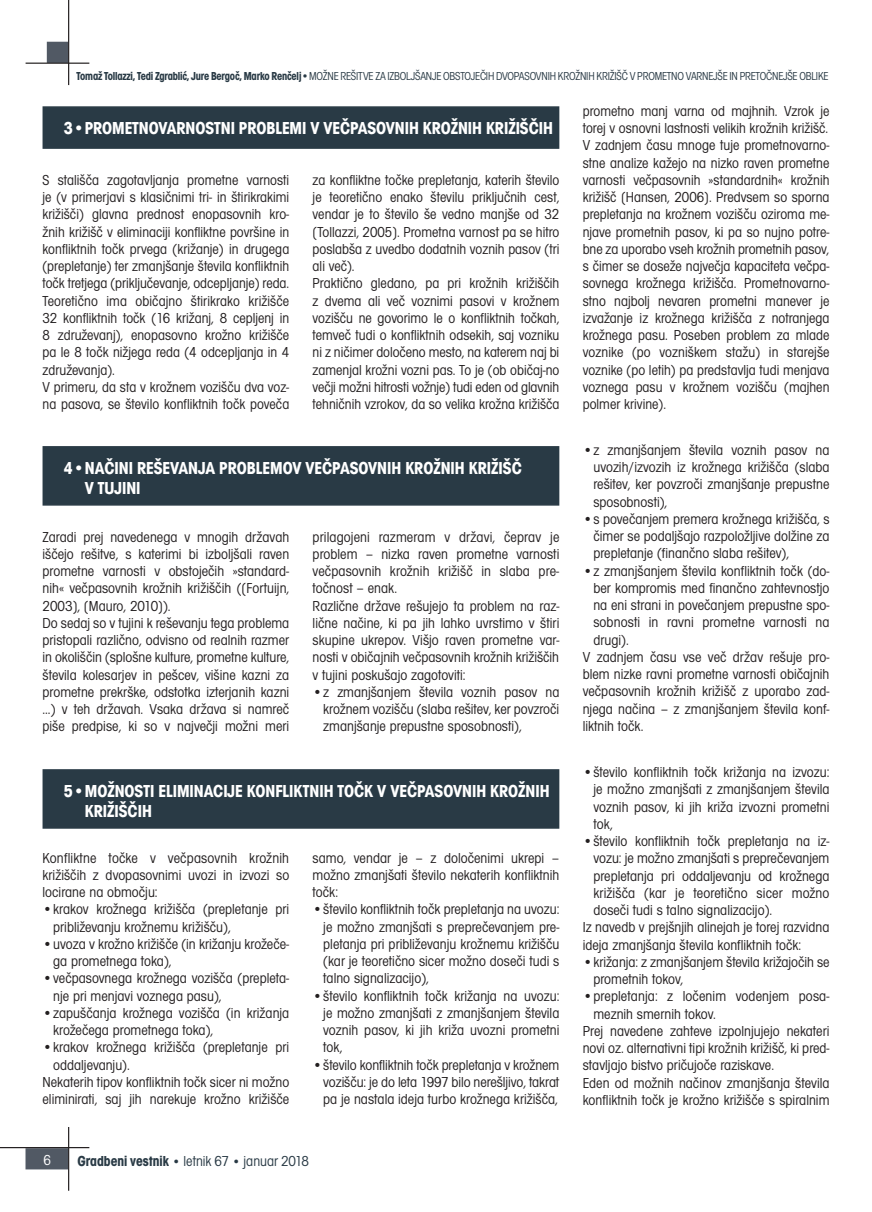
<style>
.page{position:relative;width:872px;height:1212px;background:#fff}
.page>*{position:absolute;margin:0;border:0;box-sizing:border-box;transform-origin:0 0}
.t1{font:700 condensed 18px/19.5px "Avant Gar Got Itc TEE";color:#fff}
.t2{font:condensed 15px/17.2px "Avant Gar Got Itc TEE";color:#231f20;text-align:justify}
.t3{font:condensed 15px "Avant Gar Got Itc TEE";color:#293a45}
.t4{font:condensed 15px "Avant Gar Got Itc TEE";color:#fff}
.t5{font:condensed 12px "Avant Gar Got Itc TEE";letter-spacing:-.015em;color:#293a45}
.s1{font-weight:700}
.s2{font-weight:700;font-size:13.5px}
</style>
<div class="page">
<div style="left:47px;top:42px;width:21px;height:21px;background:#515964"></div>
<div style="left:26px;top:1148px;width:42px;height:21px;background:#515964;border:2px solid #515964"></div>
<hr style="left:0;top:1147px;width:89px;height:1px;background:#231f20">
<hr style="left:68px;top:1127px;width:1px;height:64px;background:#231f20">
<hr style="left:26px;top:63px;width:63px;height:1px;background:#231f20">
<hr style="left:68px;top:0;width:1px;height:85px;background:#231f20">
<div style="left:43px;top:106px;width:516px;height:43px;background:#293a45;border:2px solid #293a45"></div>
<div style="left:43px;top:446px;width:516px;height:60px;background:#293a45;border:2px solid #293a45"></div>
<div style="left:43px;top:769px;width:516px;height:60px;background:#293a45;border:2px solid #293a45"></div>
<p class="t5" style="left:77px;top:70px;width:753px"><span class="s1">Tomaž Tollazzi, Tedi Zgrablić, Jure Bergoč, Marko Renčelj</span>•MOŽNE REŠITVE ZA IZBOLJŠANJE OBSTOJEČIH DVOPASOVNIH KROŽNIH KRIŽIŠČ V PROMETNO VARNEJŠE IN PRETOČNEJŠE OBLIKE</p>
<p class="t1" style="left:64px;top:118px;width:490px">3•PROMETNOVARNOSTNI PROBLEMI V VEČPASOVNIH KROŽNIH KRIŽIŠČIH</p>
<p class="t2" style="left:43px;top:171px;width:248px;text-align:left">S stališča zagotavljanja prometne varnosti je (v primerjavi s klasičnimi tri- in štirikrakimi križišči) glavna prednost enopasovnih kro&shy;žnih križišč v eliminaciji konfliktne površine in konfliktnih točk prvega (križanje) in drugega (prepletanje) ter zmanjšanje števila konfliktnih točk tretjega (priključevanje, odcepljanje) reda.<br>Teoretično ima običajno štirikrako križišče 32 konfliktnih točk (16 križanj, 8 cepljenj in 8 združevanj), enopasovno krožno križišče pa le 8 točk nižjega reda (4 odcepljanja in 4 združevanja).<br>V primeru, da sta v krožnem vozišču dva voz&shy;na pasova, se število konfliktnih točk poveča</p>
<p class="t2" style="left:313px;top:171px;width:248px;text-align:left">za konfliktne točke prepletanja, katerih število je teoretično enako številu priključnih cest, vendar je to število še vedno manjše od 32 [Tollazzi, 2005]. Prometna varnost pa se hitro poslabša z uvedbo dodatnih voznih pasov (tri ali več).<br>Praktično gledano, pa pri krožnih križiščih z dvema ali več voznimi pasovi v krožnem vozišču ne govorimo le o konfliktnih točkah, temveč tudi o konfliktnih odsekih, saj vozniku ni z ničimer določeno mesto, na katerem naj bi zamenjal krožni vozni pas. To je (ob običaj-no večji možni hitrosti vožnje) tudi eden od glavnih tehničnih vzrokov, da so velika krožna križišča</p>
<p class="t1" style="left:85px;top:458px;width:438px;text-indent:-21px">4•NAČINI REŠEVANJA PROBLEMOV VEČPASOVNIH KROŽNIH KRIŽIŠČ<br>V TUJINI</p>
<p class="t2" style="left:43px;top:528px;width:248px;text-align:left">Zaradi prej navedenega v mnogih državah iščejo rešitve, s katerimi bi izboljšali raven prometne varnosti v obstoječih »standard&shy;nih« večpasovnih krožnih križiščih ([Fortuijn, 2003], [Mauro, 2010]).<br>Do sedaj so v tujini k reševanju tega problema pristopali različno, odvisno od realnih razmer in okoliščin (splošne kulture, prometne kulture, števila kolesarjev in pešcev, višine kazni za prometne prekrške, odstotka izterjanih kazni ...) v teh državah. Vsaka država si namreč piše predpise, ki so v največji možni meri</p>
<p class="t2" style="left:313px;top:528px;width:248px;text-align:left">prilagojeni razmeram v državi, čeprav je problem – nizka raven prometne varnosti večpasovnih krožnih križišč in slaba pre&shy;točnost – enak.<br>Različne države rešujejo ta problem na raz&shy;lične načine, ki pa jih lahko uvrstimo v štiri skupine ukrepov. Višjo raven prometne var&shy;nosti v običajnih večpasovnih krožnih križiščih v tujini poskušajo zagotoviti:</p>
<p class="t2" style="left:323px;top:683px;width:238px;text-indent:-11px">•z zmanjšanjem števila voznih pasov na krožnem vozišču (slaba rešitev, ker povzroči zmanjšanje prepustne sposobnosti),</p>
<p class="t1" style="left:85px;top:781px;width:466px;text-indent:-21px">5•MOŽNOSTI ELIMINACIJE KONFLIKTNIH TOČK V VEČPASOVNIH KROŽNIH<br>KRIŽIŠČIH</p>
<p class="t2" style="left:43px;top:849px;width:248px">Konfliktne točke v večpasovnih krožnih križiščih z dvopasovnimi uvozi in izvozi so locirane na območju:</p>
<p class="t2" style="left:53px;top:901px;width:238px;text-indent:-11px">•krakov krožnega križišča (prepletanje pri približevanju krožnemu križišču),</p>
<p class="t2" style="left:53px;top:935px;width:238px;text-indent:-11px">•uvoza v krožno križišče (in križanju krožeče&shy;ga prometnega toka),</p>
<p class="t2" style="left:53px;top:970px;width:238px;text-indent:-11px">•večpasovnega krožnega vozišča (prepleta&shy;nje pri menjavi voznega pasu),</p>
<p class="t2" style="left:53px;top:1004px;width:238px;text-indent:-11px">•zapuščanja krožnega vozišča (in križanja krožečega prometnega toka),</p>
<p class="t2" style="left:43px;top:1039px;width:248px">•krakov krožnega križišča (prepletanje pri</p>
<p class="t2" style="left:53px;top:1056px;width:78px">oddaljevanju).</p>
<p class="t2" style="left:43px;top:1073px;width:248px">Nekaterih tipov konfliktnih točk sicer ni možno</p>
<p class="t2" style="left:43px;top:1090px;width:248px">eliminirati, saj jih narekuje krožno križišče</p>
<p class="t2" style="left:313px;top:849px;width:248px">samo, vendar je – z določenimi ukrepi – možno zmanjšati število nekaterih konfliktnih točk:</p>
<p class="t2" style="left:323px;top:901px;width:238px;text-indent:-11px">•število konfliktnih točk prepletanja na uvozu: je možno zmanjšati s preprečevanjem pre&shy;pletanja pri približevanju krožnemu križišču (kar je teoretično sicer možno doseči tudi s talno signalizacijo),</p>
<p class="t2" style="left:323px;top:987px;width:238px;text-indent:-11px">•število konfliktnih točk križanja na uvozu: je možno zmanjšati z zmanjšanjem števila voznih pasov, ki jih križa uvozni prometni tok,</p>
<p class="t2" style="left:323px;top:1056px;width:237px;text-indent:-11px">•število konfliktnih točk prepletanja v krožnem vozišču: je do leta 1997 bilo nerešljivo, takrat pa je nastala ideja turbo krožnega križišča,</p>
<p class="t4" style="left:43px;top:1152px;width:9px">6</p>
<p class="t3" style="left:77px;top:1152px;width:233px"><span class="s1">Gradbeni vestnik</span> <span class="s2">•</span> letnik 67 <span class="s2">•</span> januar 2018</p>
<p class="t2" style="left:583px;top:102px;width:248px">prometno manj varna od majhnih. Vzrok je torej v osnovni lastnosti velikih krožnih križišč.<br>V zadnjem času mnoge tuje prometnovarno&shy;stne analize kažejo na nizko raven prometne varnosti večpasovnih »standardnih« krožnih križišč [Hansen, 2006]. Predvsem so sporna prepletanja na krožnem vozišču oziroma me&shy;njave prometnih pasov, ki pa so nujno potre&shy;bne za uporabo vseh krožnih prometnih pasov, s čimer se doseže največja kapaciteta večpa&shy;sovnega krožnega križišča. Prometnovarno&shy;stno najbolj nevaren prometni manever je izvažanje iz krožnega križišča z notranjega krožnega pasu. Poseben problem za mlade voznike (po vozniškem stažu) in starejše voznike (po letih) pa predstavlja tudi menjava voznega pasu v krožnem vozišču (majhen polmer krivine).</p>
<p class="t2" style="left:593px;top:441px;width:238px;text-indent:-11px">•z zmanjšanjem števila voznih pasov na uvozih/izvozih iz krožnega križišča (slaba rešitev, ker povzroči zmanjšanje prepustne sposobnosti),</p>
<p class="t2" style="left:593px;top:510px;width:238px;text-indent:-11px">•s povečanjem premera krožnega križišča, s čimer se podaljšajo razpoložljive dolžine za prepletanje (finančno slaba rešitev),</p>
<p class="t2" style="left:583px;top:562px;width:248px">•z zmanjšanjem števila konfliktnih točk (do-</p>
<p class="t2" style="left:593px;top:579px;width:238px">ber kompromis med finančno zahtevnostjo</p>
<p class="t2" style="left:593px;top:597px;width:238px">na eni strani in povečanjem prepustne spo-</p>
<p class="t2" style="left:593px;top:614px;width:238px">sobnosti in ravni prometne varnosti na</p>
<p class="t2" style="left:593px;top:631px;width:37px">drugi).</p>
<p class="t2" style="left:583px;top:648px;width:248px">V zadnjem času vse več držav rešuje pro-</p>
<p class="t2" style="left:583px;top:666px;width:248px">blem nizke ravni prometne varnosti običajnih</p>
<p class="t2" style="left:583px;top:683px;width:248px">večpasovnih krožnih križišč z uporabo zad-</p>
<p class="t2" style="left:583px;top:700px;width:248px">njega načina – z zmanjšanjem števila konf-</p>
<p class="t2" style="left:583px;top:717px;width:62px">liktnih točk.</p>
<p class="t2" style="left:593px;top:764px;width:238px;text-indent:-11px">•število konfliktnih točk križanja na izvozu: je možno zmanjšati z zmanjšanjem števila voznih pasov, ki jih križa izvozni prometni tok,</p>
<p class="t2" style="left:583px;top:833px;width:248px">•število konfliktnih točk prepletanja na iz-</p>
<p class="t2" style="left:593px;top:850px;width:237px">vozu: je možno zmanjšati s preprečevanjem</p>
<p class="t2" style="left:593px;top:867px;width:238px">prepletanja pri oddaljevanju od krožnega</p>
<p class="t2" style="left:593px;top:884px;width:238px">križišča (kar je teoretično sicer možno</p>
<p class="t2" style="left:593px;top:902px;width:180px">doseči tudi s talno signalizacijo).</p>
<p class="t2" style="left:583px;top:919px;width:248px">Iz navedb v prejšnjih alinejah je torej razvidna</p>
<p class="t2" style="left:583px;top:936px;width:220px">ideja zmanjšanja števila konfliktnih točk:</p>
<p class="t2" style="left:593px;top:953px;width:238px;text-indent:-11px">•križanja: z zmanjšanjem števila križajočih se prometnih tokov,</p>
<p class="t2" style="left:583px;top:988px;width:248px">•prepletanja: z ločenim vodenjem posa-</p>
<p class="t2" style="left:593px;top:1005px;width:124px">meznih smernih tokov.</p>
<p class="t2" style="left:583px;top:1022px;width:248px">Prej navedene zahteve izpolnjujejo nekateri</p>
<p class="t2" style="left:583px;top:1040px;width:248px">novi oz. alternativni tipi krožnih križišč, ki pred-</p>
<p class="t2" style="left:583px;top:1057px;width:193px">stavljajo bistvo pričujoče raziskave.</p>
<p class="t2" style="left:583px;top:1074px;width:248px">Eden od možnih načinov zmanjšanja števila</p>
<p class="t2" style="left:583px;top:1091px;width:248px">konfliktnih točk je krožno križišče s spiralnim</p>
</div>
